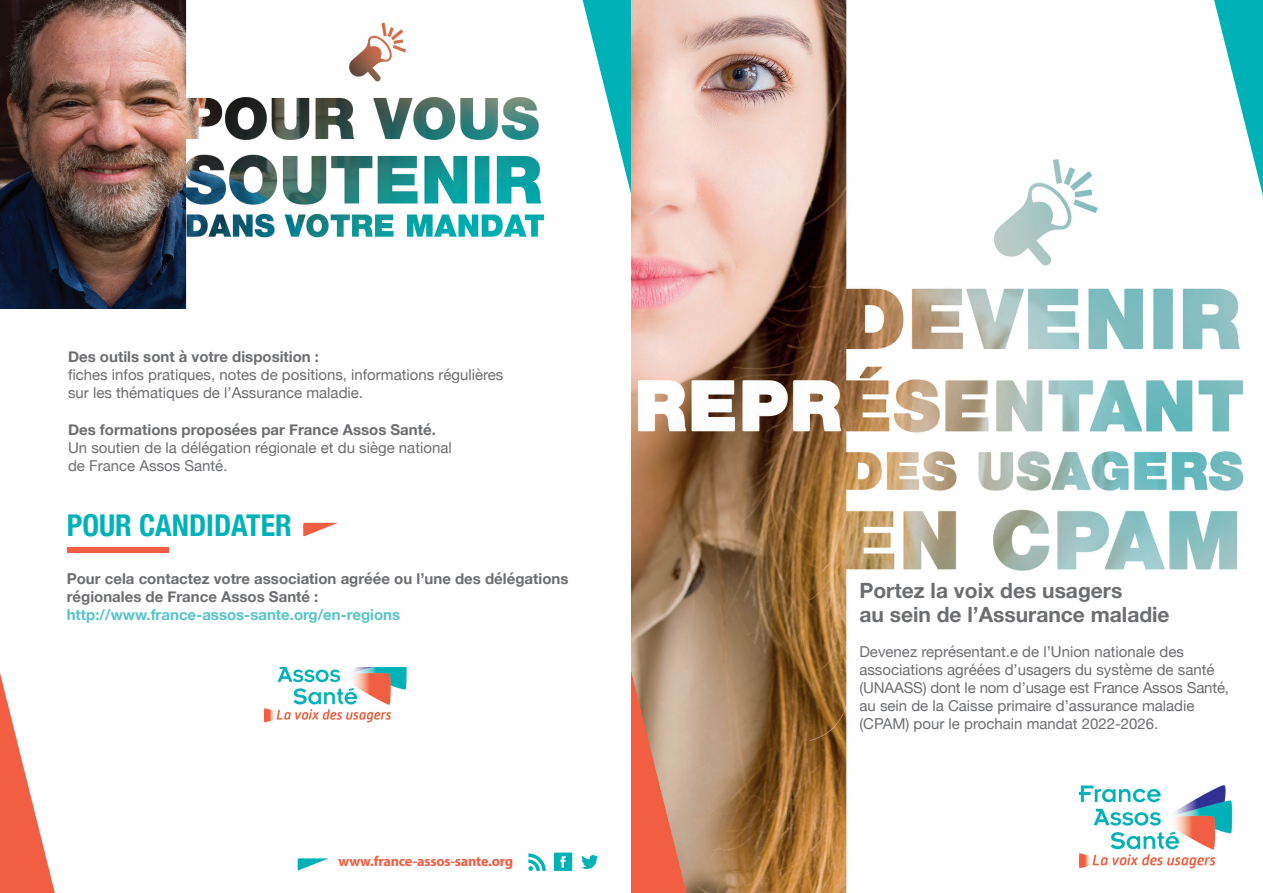
<style>
.page{position:relative;width:1263px;height:893px;background:#fff}
.page>*{position:absolute;margin:0;border:0;box-sizing:border-box;transform-origin:0 0}
.t1{font:700 condensed 30px "Helvetica Neue";color:#00b2b8}
.t2{font:700 21px/24px "Helvetica Neue";color:#6c6d70}
.t3{font:15px/18px "Helvetica Neue";color:#6c6d70}
.t4{font:700 15px/18px "Helvetica Neue";color:#6c6d70}
.t5{font:700 14.25px "Myriad Pro";letter-spacing:-.015em;color:#f15e42}
.s1{color:#56c4c9}
</style>
<div class="page">
<img style="left:0;top:0;width:583px;height:309px">
<svg style="left:583px;top:0;width:48px;height:194px"></svg>
<img style="left:631px;top:0;width:613px;height:893px">
<svg style="left:0;top:673px;width:55px;height:220px"></svg>
<svg style="left:303px;top:523px;width:34px;height:13px"></svg>
<div style="left:67px;top:547px;width:102px;height:5px;background:#f15e42"></div>
<img style="left:263px;top:668px;width:144px;height:55px">
<svg style="left:528px;top:596px;width:158px;height:297px"></svg>
<svg style="left:298px;top:858px;width:30px;height:12px"></svg>
<svg style="left:1214px;top:0;width:49px;height:196px"></svg>
<p class="t4" style="left:68px;top:348px;width:253px">Des outils sont à votre disposition :</p>
<p class="t3" style="left:68px;top:366px;width:437px">fiches infos pratiques, notes de positions, informations régulières sur les thématiques de l’Assurance maladie.</p>
<p class="t4" style="left:68px;top:421px;width:369px">Des formations proposées par France Assos Santé.</p>
<p class="t3" style="left:68px;top:439px;width:385px">Un soutien de la délégation régionale et du siège national de France Assos Santé.</p>
<p class="t1" style="left:67px;top:500px;width:226px">POUR CANDIDATER</p>
<p class="t4" style="left:67px;top:570px;width:503px">Pour cela contactez votre association agréée ou l’une des délégations régionales de France Assos Santé : <span class="s1">http://www.france-assos-sante.org/en-regions</span></p>
<p class="t5" style="left:338px;top:851px;width:176px">www.france-assos-sante.org</p>
<p class="t2" style="left:859px;top:579px;width:312px">Portez la voix des usagers<br>au sein de l’Assurance maladie</p>
<p class="t3" style="left:859px;top:644px;width:371px">Devenez représentant.e de l’Union nationale des associations agréées d’usagers du système de santé (UNAASS) dont le nom d’usage est France Assos Santé, au sein de la Caisse primaire d’assurance maladie (CPAM) pour le prochain mandat 2022-2026.</p>
</div>
